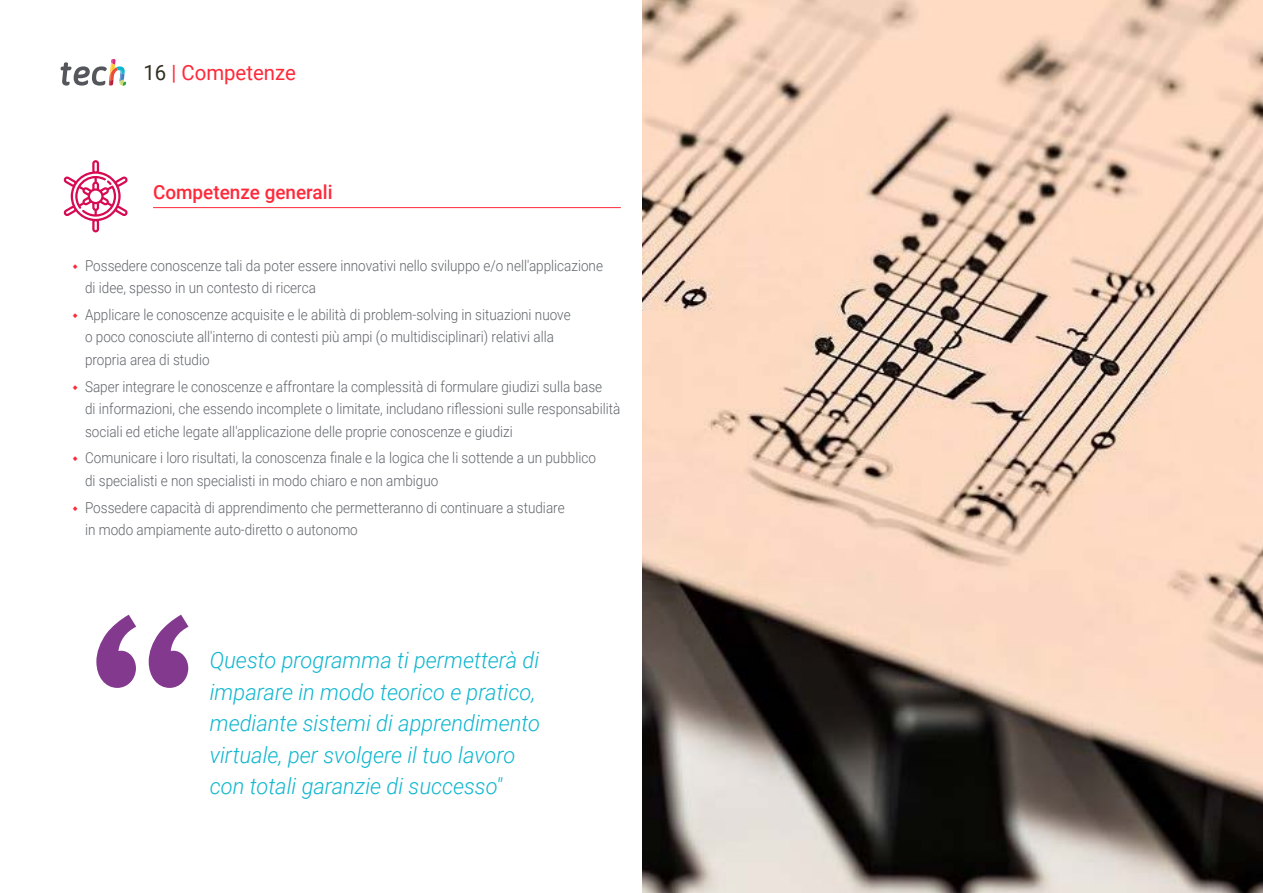
<style>
.page{position:relative;width:1263px;height:893px;background:#fff}
.page>*{position:absolute;margin:0;border:0;box-sizing:border-box;transform-origin:0 0}
.t1{font:italic 300 22.5px/31.5px "Roboto";color:#0fb6cf}
.t2{font:21px "Roboto";color:#ff293a}
.t3{font:500 19.5px "Roboto";color:#ff293a}
.t4{font:300 15px/22.5px "Roboto";color:#61646a;scale:.9 1}
.s1{color:#312e20}
</style>
<div class="page">
<hr style="left:153px;top:207px;width:468px;height:1px;background:#ff293a">
<svg style="left:63px;top:160px;width:65px;height:72px"></svg>
<img style="left:642px;top:0;width:621px;height:893px">
<svg style="left:61px;top:59px;width:65px;height:27px"></svg>
<svg style="left:96px;top:615px;width:93px;height:73px"></svg>
<h2 class="t2" style="left:144px;top:57px;width:154px"><span class="s1">16</span> | Competenze</h2>
<h3 class="t3" style="left:153px;top:179px;width:181px">Competenze generali</h3>
<p class="t4" style="left:85px;top:253px;width:577px">Possedere conoscenze tali da poter essere innovativi nello sviluppo e/o nell'applicazione di idee, spesso in un contesto di ricerca</p>
<p class="t4" style="left:85px;top:303px;width:541px">Applicare le conoscenze acquisite e le abilità di problem-solving in situazioni nuove o poco conosciute all'interno di contesti più ampi (o multidisciplinari) relativi alla propria area di studio</p>
<p class="t4" style="left:85px;top:374px;width:596px">Saper integrare le conoscenze e affrontare la complessità di formulare giudizi sulla base<br>di informazioni, che essendo incomplete o limitate, includano riflessioni sulle responsabilità sociali ed etiche legate all'applicazione delle proprie conoscenze e giudizi</p>
<p class="t4" style="left:85px;top:446px;width:569px">Comunicare i loro risultati, la conoscenza finale e la logica che li sottende a un pubblico di specialisti e non specialisti in modo chiaro e non ambiguo</p>
<p class="t4" style="left:85px;top:495px;width:534px">Possedere capacità di apprendimento che permetteranno di continuare a studiare in modo ampiamente auto-diretto o autonomo</p>
<h1 class="t1" style="left:210px;top:644px;width:332px">Questo programma ti permetterà di imparare in modo teorico e pratico, mediante sistemi di apprendimento virtuale, per svolgere il tuo lavoro con totali garanzie di successo"</h1>
</div>
